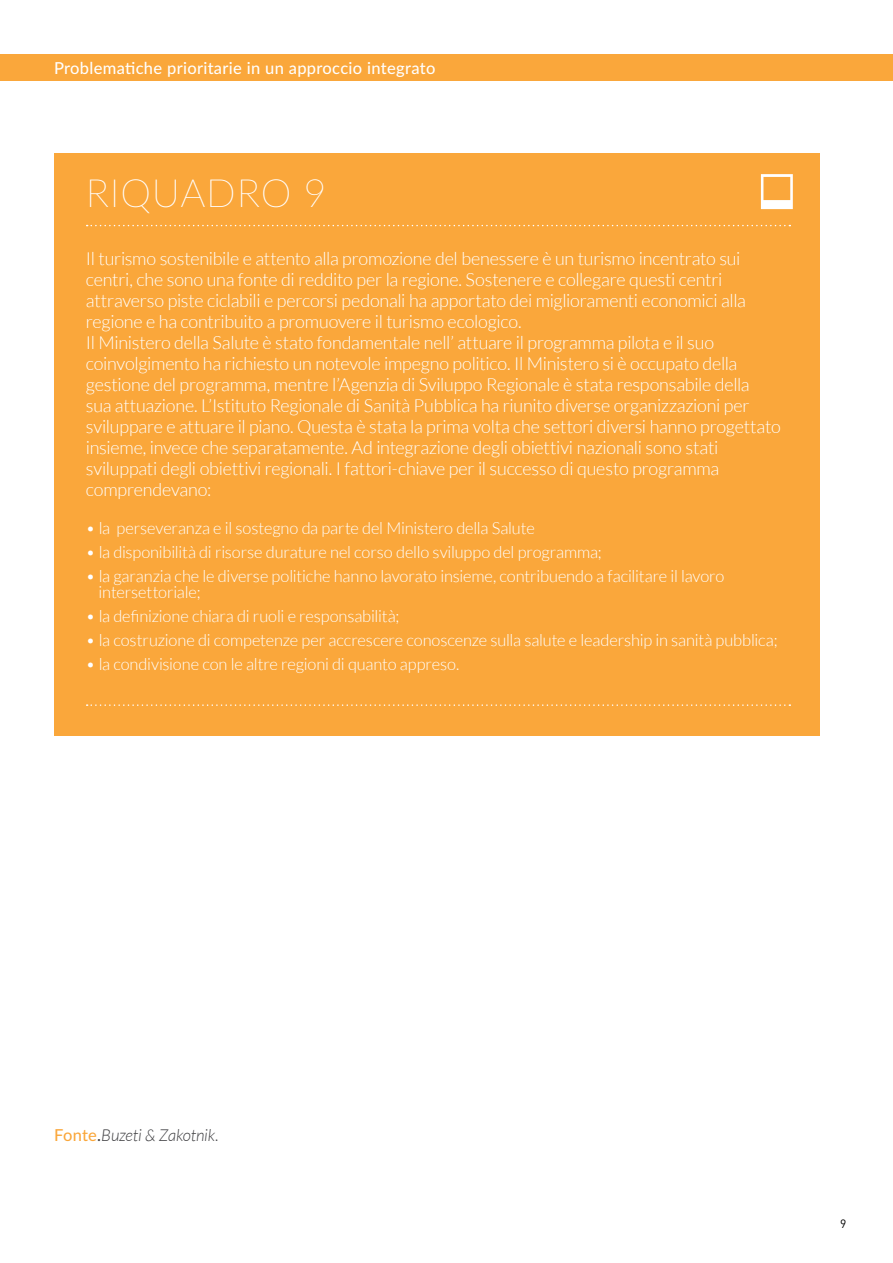
<style>
.page{position:relative;width:893px;height:1263px;background:#fff}
.page>*{position:absolute;margin:0;border:0;box-sizing:border-box;transform-origin:0 0}
.t1{font:100 39px "Lato";letter-spacing:.02em;color:#fff}
.t2{font:300 18px/21px "Lato";letter-spacing:-.015em;color:#fff}
.t3{font:300 16.5px/16.5px "Lato";letter-spacing:-.01em;color:#fff}
.t4{font:500 16.5px "Lato";letter-spacing:.02em;color:#fff}
.t5{font:italic 300 16.5px "Lato";letter-spacing:-.015em;color:#404043}
.t6{font:12px "DIN";color:#000}
.s1{font-weight:500;font-style:normal;color:#faa73b}
.s2{font-weight:500;font-style:normal}
</style>
<div class="page">
<div style="left:0;top:54px;width:893px;height:26px;background:#faa73b"></div>
<div style="left:54px;top:153px;width:765px;height:583px;background:#faa73b"></div>
<svg style="left:87px;top:225px;width:703px;height:1px"></svg>
<svg style="left:87px;top:704px;width:703px;height:2px"></svg>
<svg style="left:761px;top:174px;width:32px;height:35px"></svg>
<p class="t4" style="left:54px;top:56px;width:383px">Problematiche prioritarie in un approccio integrato</p>
<h1 class="t1" style="left:86px;top:166px;width:242px">RIQUADRO 9</h1>
<p class="t2" style="left:86px;top:248px;width:696px">Il turismo sostenibile e attento alla promozione del benessere è un turismo incentrato sui centri, che sono una fonte di reddito per la regione. Sostenere e collegare questi centri attraverso piste ciclabili e percorsi pedonali ha apportato dei miglioramenti economici alla regione e ha contribuito a promuovere il turismo ecologico.<br>Il Ministero della Salute è stato fondamentale nell’ attuare il programma pilota e il suo coinvolgimento ha richiesto un notevole impegno politico. Il Ministero si è occupato della gestione del programma, mentre l’Agenzia di Sviluppo Regionale è stata responsabile della<br>sua attuazione. L’Istituto Regionale di Sanità Pubblica ha riunito diverse organizzazioni per sviluppare e attuare il piano. Questa è stata la prima volta che settori diversi hanno progettato insieme, invece che separatamente. Ad integrazione degli obiettivi nazionali sono stati sviluppati degli obiettivi regionali. I fattori-chiave per il successo di questo programma comprendevano:</p>
<p class="t3" style="left:86px;top:520px;width:450px">• la perseveranza e il sostegno da parte del Ministero della Salute</p>
<p class="t3" style="left:86px;top:544px;width:517px">• la disponibilità di risorse durature nel corso dello sviluppo del programma;</p>
<p class="t3" style="left:99px;top:568px;width:627px;text-indent:-13px">• la garanzia che le diverse politiche hanno lavorato insieme, contribuendo a facilitare il lavoro intersettoriale;</p>
<p class="t3" style="left:86px;top:608px;width:315px">• la definizione chiara di ruoli e responsabilità;</p>
<p class="t3" style="left:86px;top:632px;width:693px">• la costruzione di competenze per accrescere conoscenze sulla salute e leadership in sanità pubblica;</p>
<p class="t3" style="left:86px;top:656px;width:375px">• la condivisione con le altre regioni di quanto appreso.</p>
<p class="t5" style="left:54px;top:1126px;width:166px"><span class="s1">Fonte</span><span class="s2">.</span>Buzeti &amp; Zakotnik.</p>
<p class="t6" style="left:840px;top:1216px;width:8px">9</p>
</div>
